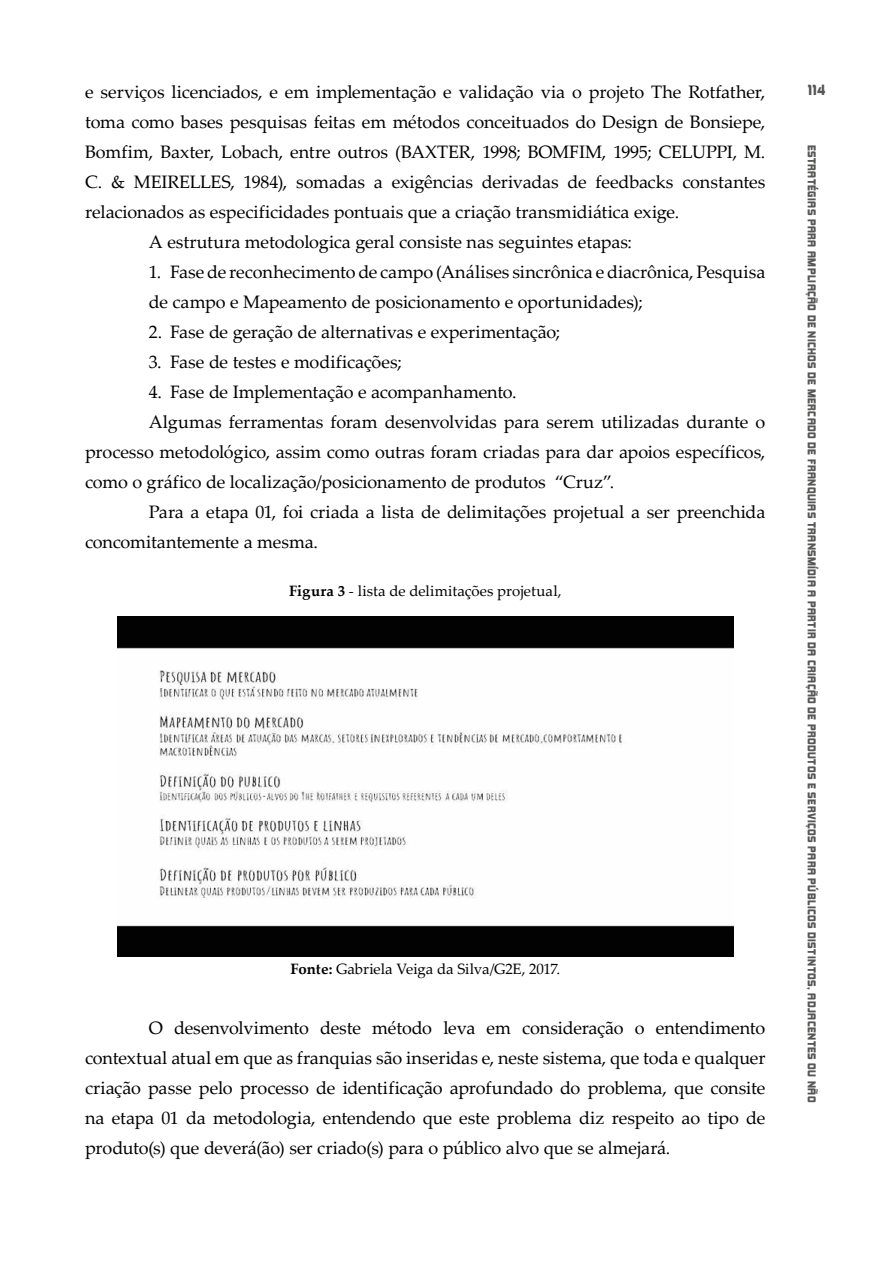
<style>
.page{position:relative;width:893px;height:1263px;background:#fff}
.page>*{position:absolute;margin:0;border:0;box-sizing:border-box;transform-origin:0 0}
.t1{font:18px/30px "Palatino Linotype";letter-spacing:-.005em;color:#000}
.t2{font:15px "Palatino Linotype";color:#000}
.t3{font:13.5px "Kimberley";color:#575756}
.t4{font:10.5px "Kimberley Bl";letter-spacing:.045em;color:#575756}
.s1{font-weight:700}
</style>
<div class="page">
<img style="left:117px;top:616px;width:616px;height:340px">
<p class="t1" style="left:85px;top:76px;width:682px">e serviços licenciados, e em implementação e validação via o projeto The Rotfather,</p>
<p class="t1" style="left:85px;top:106px;width:682px">toma como bases pesquisas feitas em métodos conceituados do Design de Bonsiepe,</p>
<p class="t1" style="left:85px;top:136px;width:682px">Bomfim, Baxter, Lobach, entre outros (BAXTER, 1998; BOMFIM, 1995; CELUPPI, M.</p>
<p class="t1" style="left:85px;top:166px;width:682px">C. &amp; MEIRELLES, 1984), somadas a exigências derivadas de feedbacks constantes</p>
<p class="t1" style="left:85px;top:196px;width:596px">relacionados as especificidades pontuais que a criação transmidiática exige.</p>
<p class="t1" style="left:149px;top:226px;width:485px">A estrutura metodologica geral consiste nas seguintes etapas:</p>
<p class="t1" style="left:149px;top:256px;width:618px">1. Fase de reconhecimento de campo (Análises sincrônica e diacrônica, Pesquisa de campo e Mapeamento de posicionamento e oportunidades);</p>
<p class="t1" style="left:149px;top:316px;width:413px">2. Fase de geração de alternativas e experimentação;</p>
<p class="t1" style="left:149px;top:346px;width:254px">3. Fase de testes e modificações;</p>
<p class="t1" style="left:149px;top:376px;width:369px">4. Fase de Implementação e acompanhamento.</p>
<p class="t1" style="left:149px;top:406px;width:618px">Algumas ferramentas foram desenvolvidas para serem utilizadas durante o</p>
<p class="t1" style="left:85px;top:436px;width:682px">processo metodológico, assim como outras foram criadas para dar apoios específicos,</p>
<p class="t1" style="left:85px;top:466px;width:531px">como o gráfico de localização/posicionamento de produtos “Cruz”.</p>
<p class="t1" style="left:149px;top:496px;width:618px">Para a etapa 01, foi criada a lista de delimitações projetual a ser preenchida</p>
<p class="t1" style="left:85px;top:526px;width:234px">concomitantemente a mesma.</p>
<p class="t2" style="left:289px;top:580px;width:274px"><span class="s1">Figura 3</span> - lista de delimitações projetual,</p>
<p class="t2" style="left:290px;top:958px;width:271px"><span class="s1">Fonte:</span> Gabriela Veiga da Silva/G2E, 2017.</p>
<p class="t1" style="left:85px;top:1012px;width:682px;text-align:justify;text-indent:64px">O desenvolvimento deste método leva em consideração o entendimento contextual atual em que as franquias são inseridas e, neste sistema, que toda e qualquer criação passe pelo processo de identificação aprofundado do problema, que consite na etapa 01 da metodologia, entendendo que este problema diz respeito ao tipo de produto(s) que deverá(ão) ser criado(s) para o público alvo que se almejará.</p>
<p class="t3" style="left:808px;top:81px;width:19px">114</p>
<p class="t4" style="left:818px;top:145px;width:959px;rotate:90deg">ESTRATÉGIAS PARA AMPLIAÇÃO DE NICHOS DE MERCADO DE FRANQUIAS TRANSMÍDIA A PARTIR DA CRIAÇÃO DE PRODUTOS E SERVIÇOS PARA PÚBLICOS DISTINTOS, ADJACENTES OU NÃO</p>
</div>
